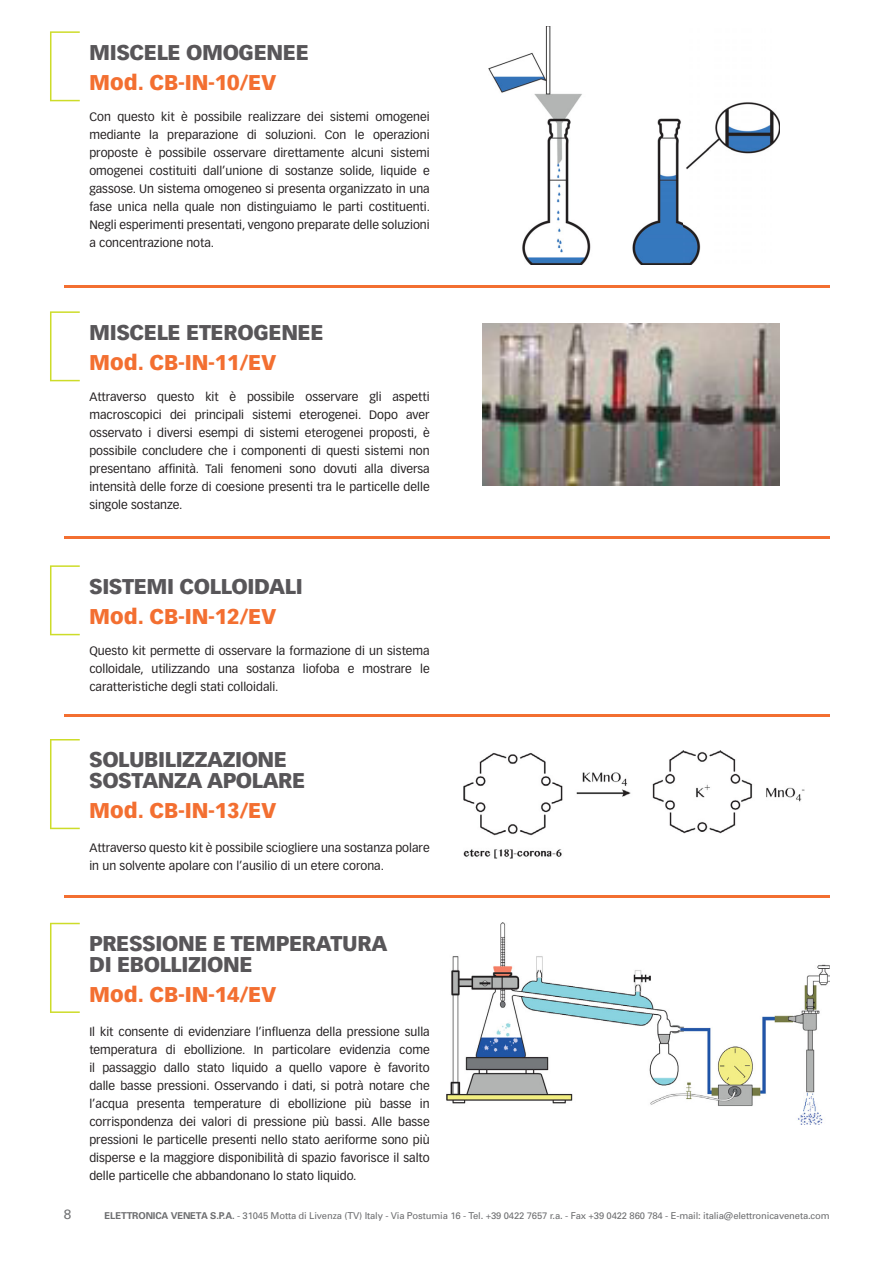
<style>
.page{position:relative;width:893px;height:1263px;background:#fff}
.page>*{position:absolute;margin:0;border:0;box-sizing:border-box;transform-origin:0 0}
.t1{font:900 21px/21px "Vectora LH";letter-spacing:-.02em;color:#585659}
.t2{font:900 21px "Vectora LH";color:#f36f31}
.t3{font:13.5px "Univers";color:#6d6e70}
.t4{font:12px/18px "Vectora LH";color:#231f20;text-align:justify}
.t5{font:9.45px "Univers";letter-spacing:-.015em;color:#6d6e70}
.s1{font-weight:700}
</style>
<div class="page">
<svg style="left:50px;top:565px;width:30px;height:70px"></svg>
<hr style="left:64px;top:714px;width:765px;height:3px;background:#f36f31">
<hr style="left:64px;top:895px;width:765px;height:3px;background:#f36f31">
<svg style="left:50px;top:739px;width:30px;height:90px"></svg>
<svg style="left:50px;top:923px;width:30px;height:90px"></svg>
<img style="left:463px;top:751px;width:341px;height:108px">
<img style="left:446px;top:923px;width:383px;height:202px">
<svg style="left:50px;top:31px;width:30px;height:70px"></svg>
<svg style="left:50px;top:311px;width:30px;height:70px"></svg>
<hr style="left:64px;top:285px;width:765px;height:3px;background:#f36f31">
<hr style="left:64px;top:536px;width:765px;height:3px;background:#f36f31">
<img style="left:488px;top:26px;width:291px;height:239px">
<img style="left:482px;top:323px;width:297px;height:162px">
<h1 class="t1" style="left:89px;top:43px;width:221px">MISCELE OMOGENEE</h1>
<h1 class="t2" style="left:89px;top:73px;width:189px">Mod. CB-IN-10/EV</h1>
<p class="t4" style="left:89px;top:109px;width:342px">Con questo kit è possibile realizzare dei sistemi omogenei mediante la preparazione di soluzioni. Con le operazioni proposte è possibile osservare direttamente alcuni sistemi omogenei costituiti dall’unione di sostanze solide, liquide e gassose. Un sistema omogeneo si presenta organizzato in una fase unica nella quale non distinguiamo le parti costituenti.<br>Negli esperimenti presentati, vengono preparate delle soluzioni a concentrazione nota.</p>
<h1 class="t1" style="left:89px;top:323px;width:236px">MISCELE ETEROGENEE</h1>
<h1 class="t2" style="left:89px;top:353px;width:189px">Mod. CB-IN-11/EV</h1>
<p class="t4" style="left:89px;top:389px;width:342px">Attraverso questo kit è possibile osservare gli aspetti macroscopici dei principali sistemi eterogenei. Dopo aver osservato i diversi esempi di sistemi eterogenei proposti, è possibile concludere che i componenti di questi sistemi non presentano affinità. Tali fenomeni sono dovuti alla diversa intensità delle forze di coesione presenti tra le particelle delle singole sostanze.</p>
<h1 class="t1" style="left:89px;top:577px;width:215px">SISTEMI COLLOIDALI</h1>
<h1 class="t2" style="left:89px;top:607px;width:189px">Mod. CB-IN-12/EV</h1>
<p class="t4" style="left:89px;top:643px;width:342px">Questo kit permette di osservare la formazione di un sistema colloidale, utilizzando una sostanza liofoba e mostrare le caratteristiche degli stati colloidali.</p>
<h1 class="t1" style="left:89px;top:751px;width:218px">SOLUBILIZZAZIONE<br>SOSTANZA APOLARE</h1>
<h1 class="t2" style="left:89px;top:802px;width:189px">Mod. CB-IN-13/EV</h1>
<p class="t4" style="left:89px;top:840px;width:342px">Attraverso questo kit è possibile sciogliere una sostanza polare in un solvente apolare con l’ausilio di un etere corona.</p>
<h1 class="t1" style="left:89px;top:935px;width:299px">PRESSIONE E TEMPERATURA<br>DI EBOLLIZIONE</h1>
<h1 class="t2" style="left:89px;top:986px;width:189px">Mod. CB-IN-14/EV</h1>
<p class="t4" style="left:89px;top:1023px;width:342px">Il kit consente di evidenziare l’influenza della pressione sulla temperatura di ebollizione. In particolare evidenzia come il passaggio dallo stato liquido a quello vapore è favorito dalle basse pressioni. Osservando i dati, si potrà notare che l’acqua presenta temperature di ebollizione più basse in corrispondenza dei valori di pressione più bassi. Alle basse pressioni le particelle presenti nello stato aeriforme sono più disperse e la maggiore disponibilità di spazio favorisce il salto delle particelle che abbandonano lo stato liquido.</p>
<p class="t3" style="left:64px;top:1209px;width:9px">8</p>
<p class="t5" style="left:105px;top:1212px;width:726px"><span class="s1">ELETTRONICA VENETA S.P.A.</span> - 31045 Motta di Livenza (TV) Italy - Via Postumia 16 - Tel. +39 0422 7657 r.a. - Fax +39 0422 860 784 - E-mail: italia@elettronicaveneta.com</p>
</div>
